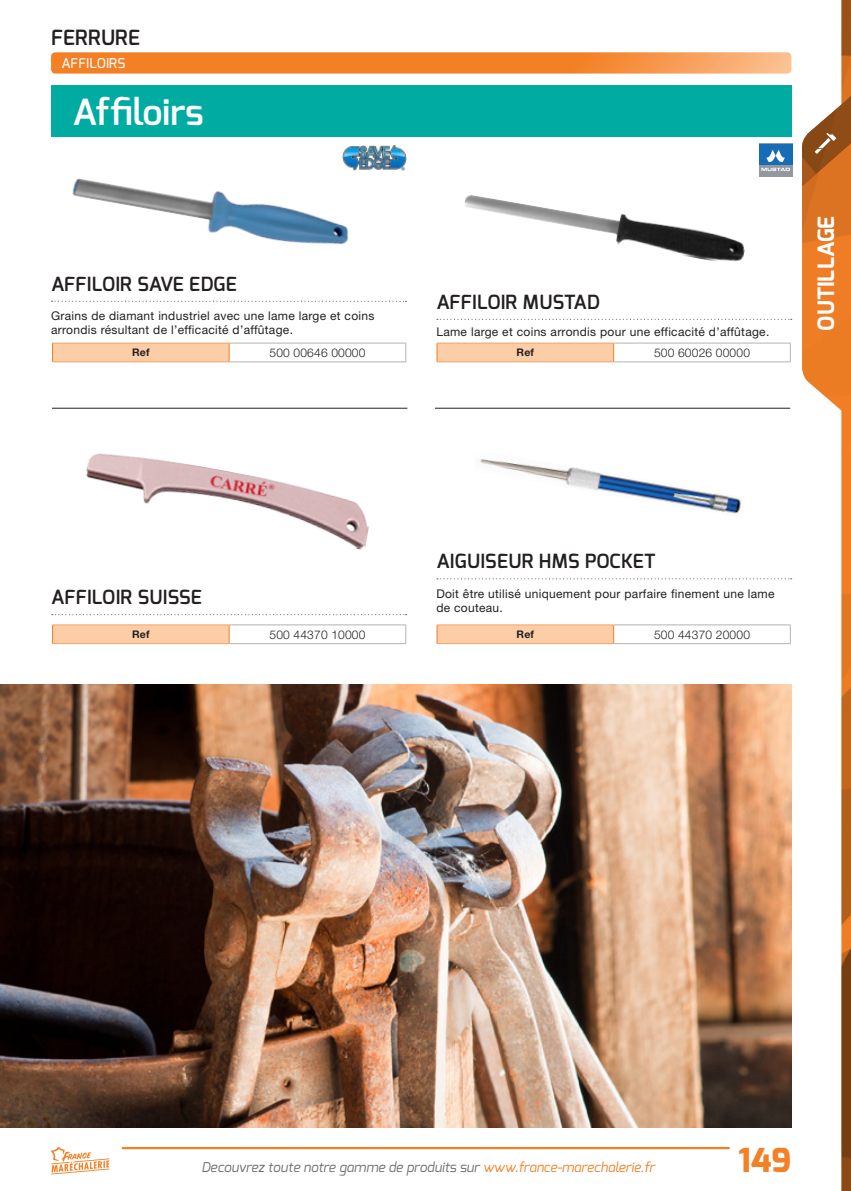
<style>
.page{position:relative;width:851px;height:1191px;background:#fff}
.page>*{position:absolute;margin:0;border:0;box-sizing:border-box;transform-origin:0 0}
.SousCat{font:600 36px "Exo";color:#fff}
.t1{font:800 33px "Exo";color:#f48026}
.t2{font:700 22.5px "Exo";color:#fff}
.TitreCat{font:600 21px "Exo";letter-spacing:.01em;color:#231f20}
.NomArticle{font:600 19.5px "Exo";letter-spacing:.015em;color:#231f20}
.t3{font:italic 13.5px "Exo";color:#6c6d70}
.SousTitre{font:500 13.5px "Exo";letter-spacing:.015em;color:#fff}
.Corps_de_texte{font:12px/14.2px "Helvetica Neue LT Std";letter-spacing:.025em;color:#231f20}
.CorpsTableau{font:300 12px "Helvetica Neue LT Std";letter-spacing:.015em;color:#231f20}
.titre_tableau{font:700 10.5px "Helvetica Neue LT Std";letter-spacing:.015em;color:#231f20}
.s1{color:#f48026}
</style>
<div class="page">
<hr style="left:123px;top:1147px;width:605px;height:2px;background:#f48026">
<svg style="left:51px;top:52px;width:740px;height:22px"></svg>
<svg style="left:51px;top:1147px;width:58px;height:27px"></svg>
<img style="left:802px;top:0;width:48px;height:1191px">
<svg style="left:802px;top:78px;width:48px;height:108px"></svg>
<div style="left:51px;top:85px;width:740px;height:51px;background:#00aca2"></div>
<svg style="left:437px;top:319px;width:354px;height:1px"></svg>
<img style="left:465px;top:195px;width:280px;height:67px">
<svg style="left:52px;top:301px;width:354px;height:1px"></svg>
<img style="left:72px;top:178px;width:277px;height:67px">
<img style="left:342px;top:146px;width:64px;height:25px">
<div style="left:52px;top:343px;width:177px;height:19px;background:#fccea7"></div>
<hr style="left:229px;top:343px;width:177px;height:1px;background:#b2b3b7">
<svg style="left:405px;top:343px;width:1px;height:18px"></svg>
<hr style="left:229px;top:361px;width:177px;height:1px;background:#b2b3b7">
<hr style="left:52px;top:343px;width:177px;height:1px;background:#f9a260">
<hr style="left:52px;top:361px;width:177px;height:1px;background:#f9a260">
<svg style="left:52px;top:343px;width:1px;height:18px"></svg>
<svg style="left:229px;top:343px;width:1px;height:18px"></svg>
<div style="left:437px;top:343px;width:176px;height:19px;background:#fccea7"></div>
<hr style="left:613px;top:343px;width:177px;height:1px;background:#b2b3b7">
<svg style="left:789px;top:343px;width:1px;height:18px"></svg>
<hr style="left:613px;top:361px;width:177px;height:1px;background:#b2b3b7">
<hr style="left:436px;top:343px;width:177px;height:1px;background:#f9a260">
<hr style="left:436px;top:361px;width:177px;height:1px;background:#f9a260">
<svg style="left:436px;top:343px;width:1px;height:18px"></svg>
<svg style="left:613px;top:343px;width:1px;height:18px"></svg>
<img style="left:480px;top:459px;width:261px;height:55px">
<hr style="left:52px;top:408px;width:355px;height:1px;background:#231f20">
<hr style="left:435px;top:408px;width:355px;height:1px;background:#231f20">
<svg style="left:52px;top:614px;width:354px;height:1px"></svg>
<svg style="left:437px;top:578px;width:354px;height:1px"></svg>
<img style="left:85px;top:453px;width:284px;height:97px">
<div style="left:52px;top:625px;width:177px;height:18px;background:#fccea7"></div>
<hr style="left:229px;top:624px;width:177px;height:1px;background:#b2b3b7">
<svg style="left:405px;top:625px;width:1px;height:18px"></svg>
<hr style="left:229px;top:643px;width:177px;height:1px;background:#b2b3b7">
<hr style="left:52px;top:624px;width:177px;height:1px;background:#f9a260">
<hr style="left:52px;top:643px;width:177px;height:1px;background:#f9a260">
<svg style="left:52px;top:625px;width:1px;height:18px"></svg>
<svg style="left:229px;top:625px;width:1px;height:18px"></svg>
<div style="left:437px;top:625px;width:176px;height:18px;background:#fccea7"></div>
<hr style="left:613px;top:624px;width:177px;height:1px;background:#b2b3b7">
<svg style="left:789px;top:625px;width:1px;height:18px"></svg>
<hr style="left:613px;top:643px;width:177px;height:1px;background:#b2b3b7">
<hr style="left:436px;top:624px;width:177px;height:1px;background:#f9a260">
<hr style="left:436px;top:643px;width:177px;height:1px;background:#f9a260">
<svg style="left:436px;top:625px;width:1px;height:18px"></svg>
<svg style="left:613px;top:625px;width:1px;height:18px"></svg>
<img style="left:0;top:685px;width:791px;height:442px">
<div style="left:759px;top:144px;width:33px;height:33px;background:#9398a0"></div>
<div style="left:759px;top:144px;width:33px;height:21px;background:#166db6"></div>
<svg style="left:766px;top:150px;width:18px;height:12px"></svg>
<svg style="left:761px;top:168px;width:28px;height:3px"></svg>
<p class="TitreCat" style="left:51px;top:24px;width:90px">FERRURE</p>
<p class="SousTitre" style="left:62px;top:54px;width:65px">AFFILOIRS</p>
<p class="SousCat" style="left:72px;top:89px;width:133px">Affiloirs</p>
<p class="NomArticle" style="left:51px;top:271px;width:187px">AFFILOIR SAVE EDGE</p>
<p class="Corps_de_texte" style="left:51px;top:308px;width:325px">Grains de diamant industriel avec une lame large et coins arrondis résultant de l’efficacité d’affûtage.</p>
<p class="NomArticle" style="left:436px;top:289px;width:165px">AFFILOIR MUSTAD</p>
<p class="Corps_de_texte" style="left:436px;top:325px;width:334px">Lame large et coins arrondis pour une efficacité d’affûtage.</p>
<p class="titre_tableau" style="left:132px;top:346px;width:19px">Ref</p>
<p class="CorpsTableau" style="left:269px;top:345px;width:97px">500 00646 00000</p>
<p class="titre_tableau" style="left:516px;top:346px;width:19px">Ref</p>
<p class="CorpsTableau" style="left:654px;top:345px;width:97px">500 60026 00000</p>
<h3 class="t2" style="left:811px;top:330px;width:116px;rotate:-90deg">OUTILLAGE</h3>
<p class="NomArticle" style="left:51px;top:584px;width:152px">AFFILOIR SUISSE</p>
<p class="NomArticle" style="left:436px;top:548px;width:221px">AIGUISEUR HMS POCKET</p>
<p class="Corps_de_texte" style="left:436px;top:586px;width:340px">Doit être utilisé uniquement pour parfaire finement une lame de couteau.</p>
<p class="titre_tableau" style="left:132px;top:628px;width:19px">Ref</p>
<p class="CorpsTableau" style="left:269px;top:627px;width:97px">500 44370 10000</p>
<p class="titre_tableau" style="left:516px;top:628px;width:19px">Ref</p>
<p class="CorpsTableau" style="left:654px;top:627px;width:97px">500 44370 20000</p>
<p class="t3" style="left:201px;top:1158px;width:455px">Decouvrez toute notre gamme de produits sur <span class="s1">www.france-marechalerie.fr</span></p>
<h2 class="t1" style="left:738px;top:1138px;width:54px">149</h2>
</div>
